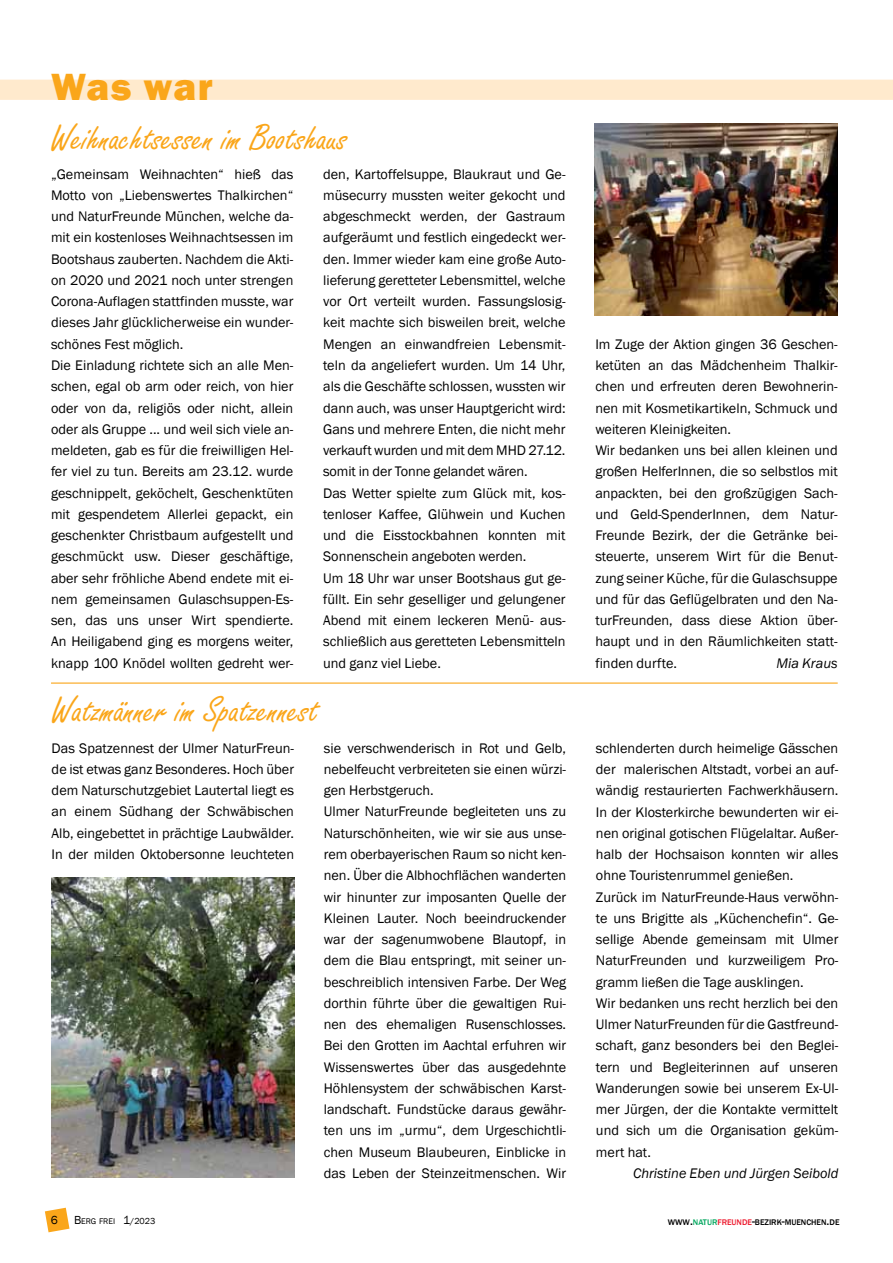
<style>
.page{position:relative;width:893px;height:1263px;background:#fff}
.page>*{position:absolute;margin:0;border:0;box-sizing:border-box;transform-origin:0 0}
.t1{font:39px "Freestyle Script";color:#faa61a}
.t2{font:800 39px "Franklin Gothic";letter-spacing:.03em;color:#faa61a}
.t3{font:14.25px/21.3px "Franklin Gothic";color:#000}
.t4{font:italic 14.25px "Franklin Gothic";color:#000}
.t5{font:12px "Franklin Gothic";color:#000}
.t6{font:500 8.4px "Franklin Gothic";color:#000}
.t7{font:8.4px "Franklin Gothic";color:#000}
.s1{font-size:12px}
.s2{font-size:9px}
.s3{color:#00a65d}
.s4{color:#ed1b2f}
</style>
<div class="page">
<svg style="left:45px;top:1208px;width:24px;height:24px"></svg>
<div style="left:0;top:80px;width:893px;height:20px;background:#ffeacd"></div>
<hr style="left:51px;top:682px;width:787px;height:2px;background:#faa61a">
<img style="left:595px;top:123px;width:242px;height:193px">
<img style="left:52px;top:878px;width:242px;height:300px">
<h1 class="t2" style="left:51px;top:61px;width:163px">Was war</h1>
<h1 class="t1" style="left:50px;top:117px;width:299px">Weihnachtsessen im Bootshaus</h1>
<p class="t3" style="left:51px;top:163px;width:244px">„Gemeinsam Weihnachten“ hieß das Motto von „Liebenswertes Thalkirchen“ und NaturFreunde München, welche da&shy;mit ein kostenloses Weihnachtsessen im Bootshaus zauberten. Nachdem die Akti&shy;on 2020 und 2021 noch unter strengen Corona-Auflagen stattfinden musste, war dieses Jahr glücklicherweise ein wunder&shy;schönes Fest möglich.<br>Die Einladung richtete sich an alle Men&shy;schen, egal ob arm oder reich, von hier oder von da, religiös oder nicht, allein oder als Gruppe ... und weil sich viele an&shy;meldeten, gab es für die freiwilligen Hel&shy;fer viel zu tun. Bereits am 23.12. wurde geschnippelt, geköchelt, Geschenktüten mit gespendetem Allerlei gepackt, ein geschenkter Christbaum aufgestellt und geschmückt usw. Dieser geschäftige, aber sehr fröhliche Abend endete mit ei&shy;nem gemeinsamen Gulaschsuppen-Es&shy;sen, das uns unser Wirt spendierte.<br>An Heiligabend ging es morgens weiter, knapp 100 Knödel wollten gedreht wer-</p>
<p class="t3" style="left:323px;top:164px;width:244px">den, Kartoffelsuppe, Blaukraut und Ge&shy;müsecurry mussten weiter gekocht und abgeschmeckt werden, der Gastraum aufgeräumt und festlich eingedeckt wer&shy;den. Immer wieder kam eine große Auto&shy;lieferung geretteter Lebensmittel, welche vor Ort verteilt wurden. Fassungslosig&shy;keit machte sich bisweilen breit, welche Mengen an einwandfreien Lebensmit&shy;teln da angeliefert wurden. Um 14 Uhr, als die Geschäfte schlossen, wussten wir dann auch, was unser Hauptgericht wird:<br>Gans und mehrere Enten, die nicht mehr verkauft wurden und mit dem MHD 27.12. somit in der Tonne gelandet wären.<br>Das Wetter spielte zum Glück mit, kos&shy;tenloser Kaffee, Glühwein und Kuchen und die Eisstockbahnen konnten mit Sonnenschein angeboten werden.<br>Um 18 Uhr war unser Bootshaus gut ge&shy;füllt. Ein sehr geselliger und gelungener Abend mit einem leckeren Menü- aus&shy;schließlich aus geretteten Lebensmitteln und ganz viel Liebe.</p>
<p class="t3" style="left:595px;top:334px;width:244px">Im Zuge der Aktion gingen 36 Geschen&shy;ketüten an das Mädchenheim Thalkir&shy;chen und erfreuten deren Bewohnerin&shy;nen mit Kosmetikartikeln, Schmuck und weiteren Kleinigkeiten.<br>Wir bedanken uns bei allen kleinen und großen HelferInnen, die so selbstlos mit anpackten, bei den großzügigen Sach&shy;und Geld-SpenderInnen, dem Natur-Freunde Bezirk, der die Getränke bei&shy;steuerte, unserem Wirt für die Benut&shy;zung seiner Küche, für die Gulaschsuppe und für das Geflügelbraten und den Na&shy;turFreunden, dass diese Aktion über&shy;haupt und in den Räumlichkeiten statt&shy;finden durfte.</p>
<p class="t4" style="left:776px;top:654px;width:63px">Mia Kraus</p>
<h1 class="t1" style="left:51px;top:689px;width:269px">Watzmänner im Spatzennest</h1>
<p class="t3" style="left:52px;top:738px;width:244px;text-align:justify">Das Spatzennest der Ulmer NaturFreun&shy;de ist etwas ganz Besonderes. Hoch über dem Naturschutzgebiet Lautertal liegt es an einem Südhang der Schwäbischen Alb, eingebettet in prächtige Laubwälder.<br>In der milden Oktobersonne leuchteten</p>
<p class="t3" style="left:324px;top:738px;width:244px">sie verschwenderisch in Rot und Gelb, nebelfeucht verbreiteten sie einen würzi&shy;gen Herbstgeruch.<br>Ulmer NaturFreunde begleiteten uns zu Naturschönheiten, wie wir sie aus unse&shy;rem oberbayerischen Raum so nicht ken&shy;nen. Über die Albhochflächen wanderten wir hinunter zur imposanten Quelle der Kleinen Lauter. Noch beeindruckender war der sagenumwobene Blautopf, in dem die Blau entspringt, mit seiner un&shy;beschreiblich intensiven Farbe. Der Weg dorthin führte über die gewaltigen Rui&shy;nen des ehemaligen Rusenschlosses.<br>Bei den Grotten im Aachtal erfuhren wir Wissenswertes über das ausgedehnte Höhlensystem der schwäbischen Karst&shy;landschaft. Fundstücke daraus gewähr&shy;ten uns im „urmu“, dem Urgeschichtli&shy;chen Museum Blaubeuren, Einblicke in das Leben der Steinzeitmenschen. Wir</p>
<p class="t3" style="left:596px;top:738px;width:244px">schlenderten durch heimelige Gässchen der malerischen Altstadt, vorbei an auf&shy;wändig restaurierten Fachwerkhäusern.<br>In der Klosterkirche bewunderten wir ei&shy;nen original gotischen Flügelaltar. Außer&shy;halb der Hochsaison konnten wir alles ohne Touristenrummel genießen.<br>Zurück im NaturFreunde-Haus verwöhn&shy;te uns Brigitte als „Küchenchefin“. Ge&shy;sellige Abende gemeinsam mit Ulmer NaturFreunden und kurzweiligem Pro&shy;gramm ließen die Tage ausklingen.<br>Wir bedanken uns recht herzlich bei den Ulmer NaturFreunden für die Gastfreund&shy;schaft, ganz besonders bei den Beglei&shy;tern und Begleiterinnen auf unseren Wanderungen sowie bei unserem Ex-Ul&shy;mer Jürgen, der die Kontakte vermittelt und sich um die Organisation geküm&shy;mert hat.</p>
<p class="t4" style="left:633px;top:1164px;width:207px">Christine Eben und Jürgen Seibold</p>
<p class="t5" style="left:51px;top:1212px;width:9px">6</p>
<p class="t7" style="left:74px;top:1216px;width:83px"><span class="s1">B</span>ERG FREI <span class="s1">1</span><span class="s2">/2023</span></p>
<p class="t6" style="left:668px;top:1216px;width:173px">WWW<span class="s1">.</span><span class="s3">NATUR</span><span class="s4">FREUNDE</span><span class="s1">-</span>BEZIRK<span class="s1">-</span>MUENCHEN<span class="s1">.</span>DE</p>
</div>
